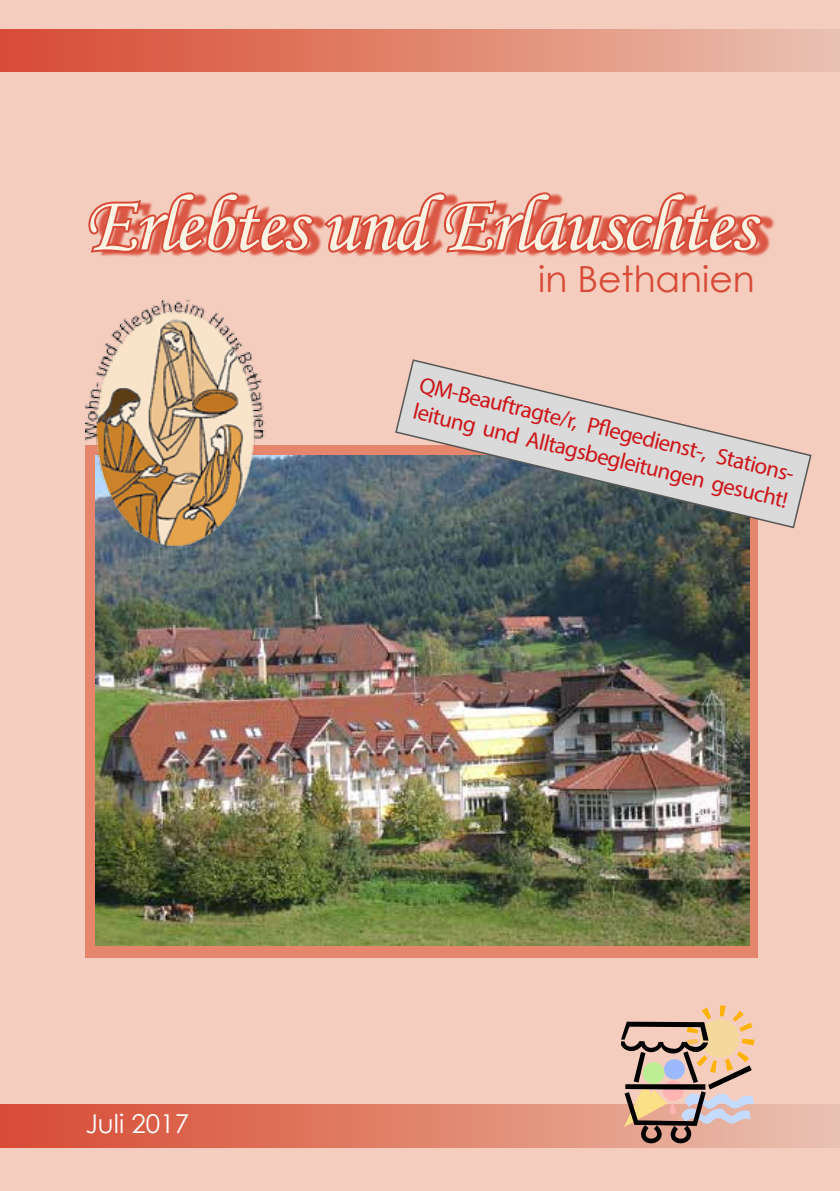
<style>
.page{position:relative;width:840px;height:1191px;background:#fff}
.page>*{position:absolute;margin:0;border:0;box-sizing:border-box;transform-origin:0 0}
.t1{font:80px "Monotype Corsiva";letter-spacing:-.02em;color:#fff3e4}
.t2{font:36px "Century Gothic";color:#d84a37}
.t3{font:26px "Century Gothic";color:#fff}
.t4{font:23px/27.6px "Myriad Pro";color:#cd171a}
</style>
<div class="page">
<div style="left:0;top:0;width:839px;height:1191px;background:#f5cdbe"></div>
<div style="left:0;top:29px;width:839px;height:43px;background:linear-gradient(to right,#d84930,#eac1ae)"></div>
<div style="left:0;top:1105px;width:839px;height:42px;background:linear-gradient(to right,#d84930,#e9c0ae)"></div>
<div style="left:85px;top:445px;width:672px;height:513px;background:#e5856b"></div>
<img style="left:95px;top:455px;width:654px;height:490px">
<div style="left:97px;top:193px;width:677px;height:64px;background:#d84a37;opacity:.9"></div>
<svg style="left:86px;top:189px;width:679px;height:67px;background:#e58574"></svg>
<img style="left:85px;top:293px;width:180px;height:257px">
<svg style="left:394px;top:358px;width:418px;height:171px;background:#bcb3af"></svg>
<svg style="left:620px;top:1005px;width:134px;height:138px;background:#c7a894"></svg>
<h1 class="t1" style="left:85px;top:176px;width:670px">Erlebtes und Erlauschtes</h1>
<h2 class="t2" style="left:538px;top:254px;width:218px">in Bethanien</h2>
<p class="t4" style="left:422px;top:372px;width:390px;rotate:13deg">QM-Beauftragte/r, Pfl egedienst-, Stations&shy;leitung und Alltagsbegleitungen gesucht!</p>
<p class="t3" style="left:85px;top:1105px;width:105px">Juli 2017</p>
</div>
